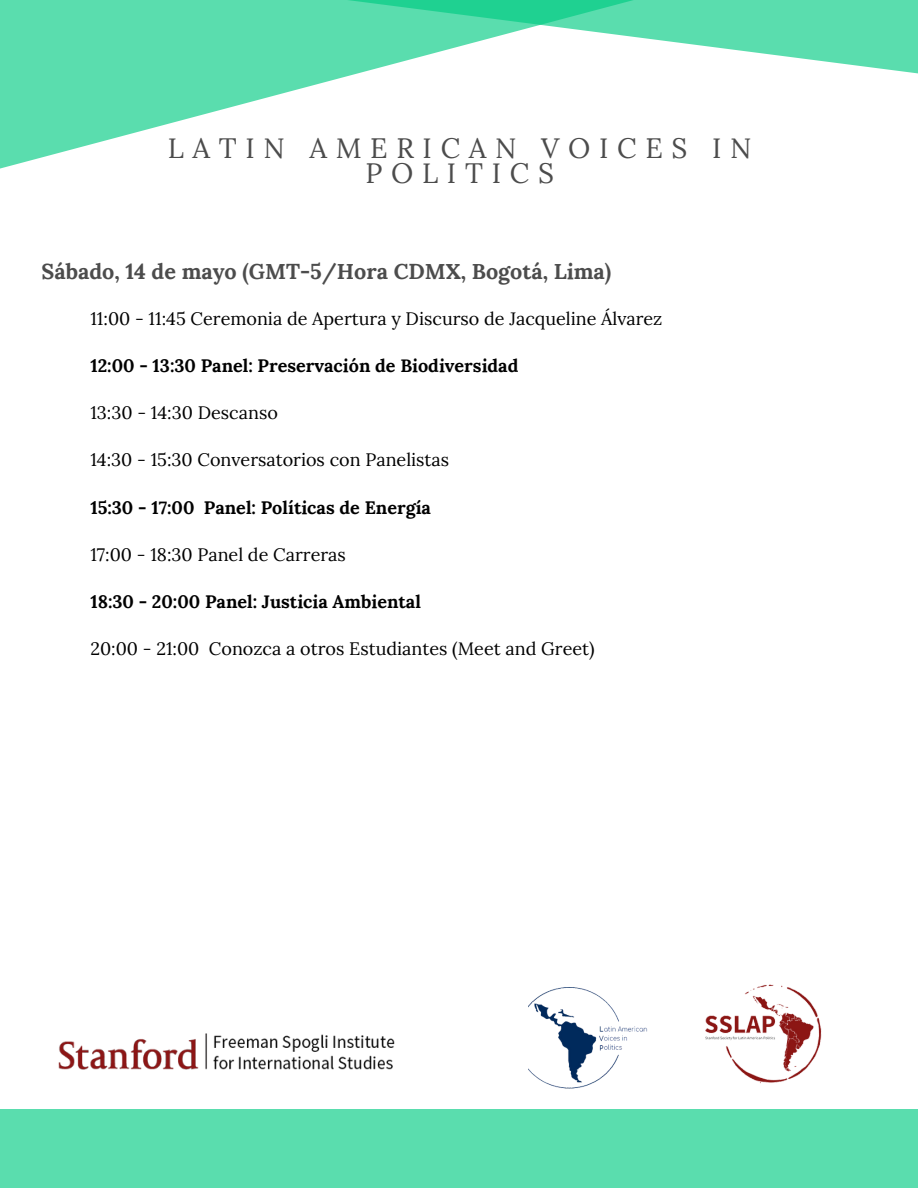
<style>
.page{position:relative;width:918px;height:1188px;background:#fff}
.page>*{position:absolute;margin:0;border:0;box-sizing:border-box;transform-origin:0 0}
.t1{font:28.05px/25.3px "Lora";letter-spacing:.31em;color:#4c4c4c;text-align:center}
.t2{font:700 21.6px "Lora";color:#4c4c4c}
.t3{font:18px "Lora";color:#000}
.t4{font:700 18px "Lora";color:#000}
</style>
<div class="page">
<svg style="left:0;top:0;width:246px;height:169px;fill:#5addae"></svg>
<svg style="left:91px;top:0;width:827px;height:103px;fill:#5addae"></svg>
<div style="left:0;top:1110px;width:918px;height:78px;background:#5addae"></div>
<img style="left:59px;top:1033px;width:335px;height:36px">
<img style="left:705px;top:984px;width:117px;height:100px">
<img style="left:528px;top:987px;width:120px;height:102px">
<p class="t1" style="left:168px;top:135px;width:585px">LATIN AMERICAN VOICES IN<br>POLITICS</p>
<p class="t2" style="left:42px;top:257px;width:571px">Sábado, 14 de mayo (GMT-5/Hora CDMX, Bogotá, Lima)</p>
<p class="t3" style="left:90px;top:307px;width:574px">11:00 - 11:45 Ceremonia de Apertura y Discurso de Jacqueline Álvarez</p>
<p class="t4" style="left:90px;top:354px;width:430px">12:00 - 13:30 Panel: Preservación de Biodiversidad</p>
<p class="t3" style="left:90px;top:401px;width:189px">13:30 - 14:30 Descanso</p>
<p class="t3" style="left:90px;top:448px;width:360px">14:30 - 15:30 Conversatorios con Panelistas</p>
<p class="t4" style="left:90px;top:496px;width:342px">15:30 - 17:00 Panel: Políticas de Energía</p>
<p class="t3" style="left:90px;top:543px;width:257px">17:00 - 18:30 Panel de Carreras</p>
<p class="t4" style="left:90px;top:590px;width:332px">18:30 - 20:00 Panel: Justicia Ambiental</p>
<p class="t3" style="left:90px;top:637px;width:506px">20:00 - 21:00 Conozca a otros Estudiantes (Meet and Greet)</p>
</div>
